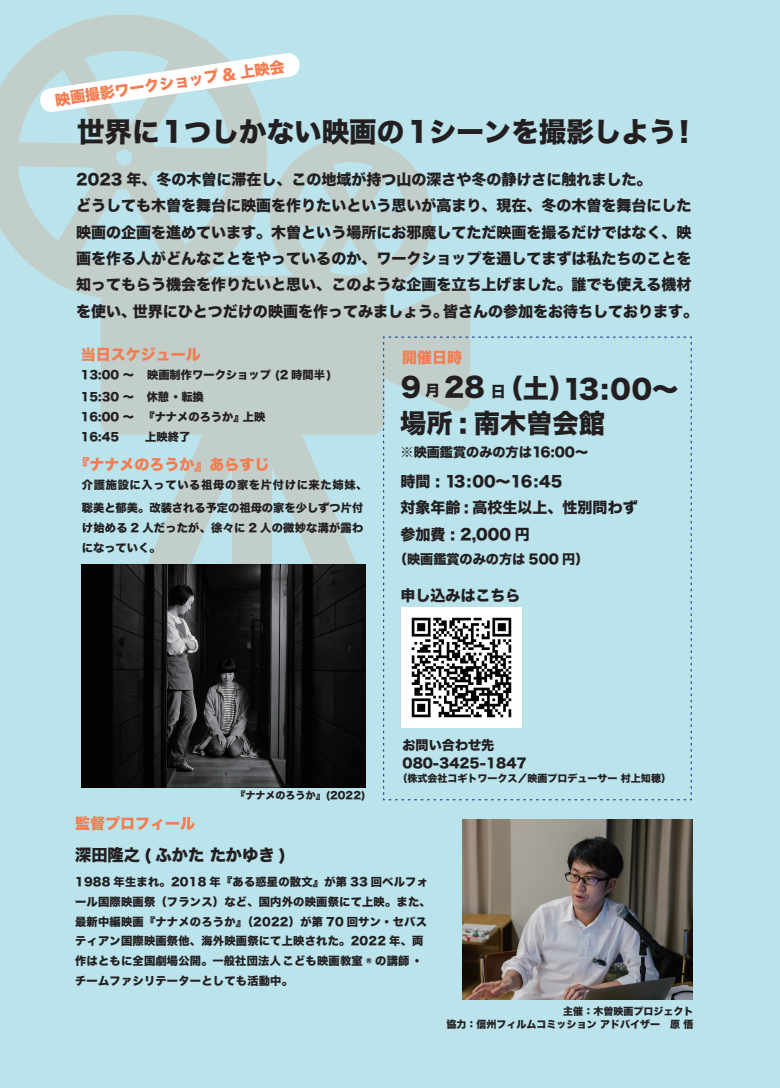
<style>
.page{position:relative;width:780px;height:1088px;background:#fff}
.page>*{position:absolute;margin:0;border:0;box-sizing:border-box;transform-origin:0 0}
.t1{font:27.5px "Hira Kaku Std W8";color:#231f20}
.t2{font:26.25px "Hira Kaku Std W8";color:#231f20}
.t3{font:16.25px "Hira Kaku Std W8";color:#231f20}
.t4{font:15px/26.2px "Hira Kaku Std W8";color:#231f20}
.t5{font:15px "Hira Kaku Std W8";color:#f47c50}
.t6{font:13.12px/17.5px "Hira Kaku Std W8";color:#231f20}
.t7{font:11.25px/19.8px "Hira Kaku Std W8";letter-spacing:.02em;color:#231f20}
.t8{font:11.25px/22.5px "Hira Kaku Std W8";color:#231f20}
.t9{font:10px/13.8px "Hira Kaku Std W8";color:#231f20;text-align:right}
.s1{font-size:15px}
</style>
<div class="page">
<div style="left:0;top:0;width:779px;height:1088px;background:#bae3eb"></div>
<img style="left:462px;top:819px;width:230px;height:180px">
<img style="left:0;top:15px;width:471px;height:549px">
<svg style="left:382px;top:336px;width:310px;height:465px"></svg>
<img style="left:81px;top:564px;width:285px;height:224px">
<svg style="left:39px;top:52px;width:261px;height:61px"></svg>
<img style="left:401px;top:608px;width:120px;height:120px">
<p class="t5" style="left:54px;top:91px;width:233px;rotate:-8deg">映画撮影ワークショップ &amp; 上映会</p>
<h1 class="t1" style="left:77px;top:117px;width:622px">世界に1つしかない映画の1シーンを撮影しよう！</h1>
<p class="t4" style="left:76px;top:167px;width:623px">2023 年、冬の木曽に滞在し、この地域が持つ山の深さや冬の静けさに触れました。<br>どうしても木曽を舞台に映画を作りたいという思いが高まり、現在、冬の木曽を舞台にした映画の企画を進めています。木曽という場所にお邪魔してただ映画を撮るだけではなく、映画を作る人がどんなことをやっているのか、ワークショップを通してまずは私たちのことを知ってもらう機会を作りたいと思い、このような企画を立ち上げました。誰でも使える機材を使い、世界にひとつだけの映画を作ってみましょう。皆さんの参加をお待ちしております。</p>
<p class="t5" style="left:81px;top:346px;width:121px">当日スケジュール</p>
<p class="t5" style="left:402px;top:349px;width:61px">開催日時</p>
<p class="t8" style="left:81px;top:364px;width:252px">13:00 ～　映画制作ワークショップ (2 時間半)<br>15:30 ～　休憩 ・転換</p>
<p class="t8" style="left:81px;top:407px;width:186px;line-height:20px">16:00 ～ 　『ナナメのろうか』上映<br>16:45 　　上映終了</p>
<h2 class="t2" style="left:401px;top:373px;width:176px">9 <span class="s1">月</span> 28 <span class="s1">日</span>（土）</h2>
<h2 class="t2" style="left:563px;top:374px;width:117px">13:00～</h2>
<h2 class="t2" style="left:400px;top:409px;width:206px">場所 : 南木曽会館</h2>
<p class="t5" style="left:74px;top:456px;width:197px">『ナナメのろうか』あらすじ</p>
<p class="t7" style="left:82px;top:474px;width:287px;line-height:22.5px">介護施設に入っている祖母の家を片付けに来た姉妹、聡美と郁美。改装される予定の祖母の家を少しずつ片付</p>
<p class="t7" style="left:82px;top:517px;width:283px;line-height:20.6px">け始める 2 人だったが、徐々に 2 人の微妙な溝が露わになっていく。</p>
<p class="t6" style="left:400px;top:444px;width:189px">※映画鑑賞のみの方は16:00～</p>
<p class="t4" style="left:400px;top:469px;width:239px">時間 : 13:00～16:45<br>対象年齢 : 高校生以上、性別問わず参加費 : 2,000 円</p>
<p class="t6" style="left:394px;top:551px;width:196px">（映画鑑賞のみの方は 500 円）</p>
<p class="t4" style="left:400px;top:582px;width:121px">申し込みはこちら</p>
<p class="t9" style="left:235px;top:789px;width:131px">『ナナメのろうか』(2022)</p>
<p class="t6" style="left:402px;top:737px;width:126px">お問い合わせ先<br>080-3425-1847</p>
<p class="t9" style="left:397px;top:772px;width:275px">（株式会社コギトワークス／映画プロデューサー 村上知穂）</p>
<p class="t5" style="left:75px;top:815px;width:121px">監督プロフィール</p>
<p class="t3" style="left:75px;top:845px;width:212px">深田隆之 ( ふかた たかゆき )</p>
<p class="t7" style="left:75px;top:872px;width:357px">1988 年生まれ。2018 年『ある惑星の散文』が第 33 回ベルフォール国際映画祭（フランス）など、国内外の映画祭にて上映。また、最新中編映画『ナナメのろうか』（2022）が第 70 回サン・セバスティアン国際映画祭他、海外映画祭にて上映された。2022 年、両作はともに全国劇場公開。一般社団法人こども映画教室 ® の講師・チームファシリテーターとしても活動中。</p>
<p class="t9" style="left:446px;top:1004px;width:248px">主催：木曽映画プロジェクト<br>協力：信州フィルムコミッション アドバイザー　原 悟</p>
</div>
